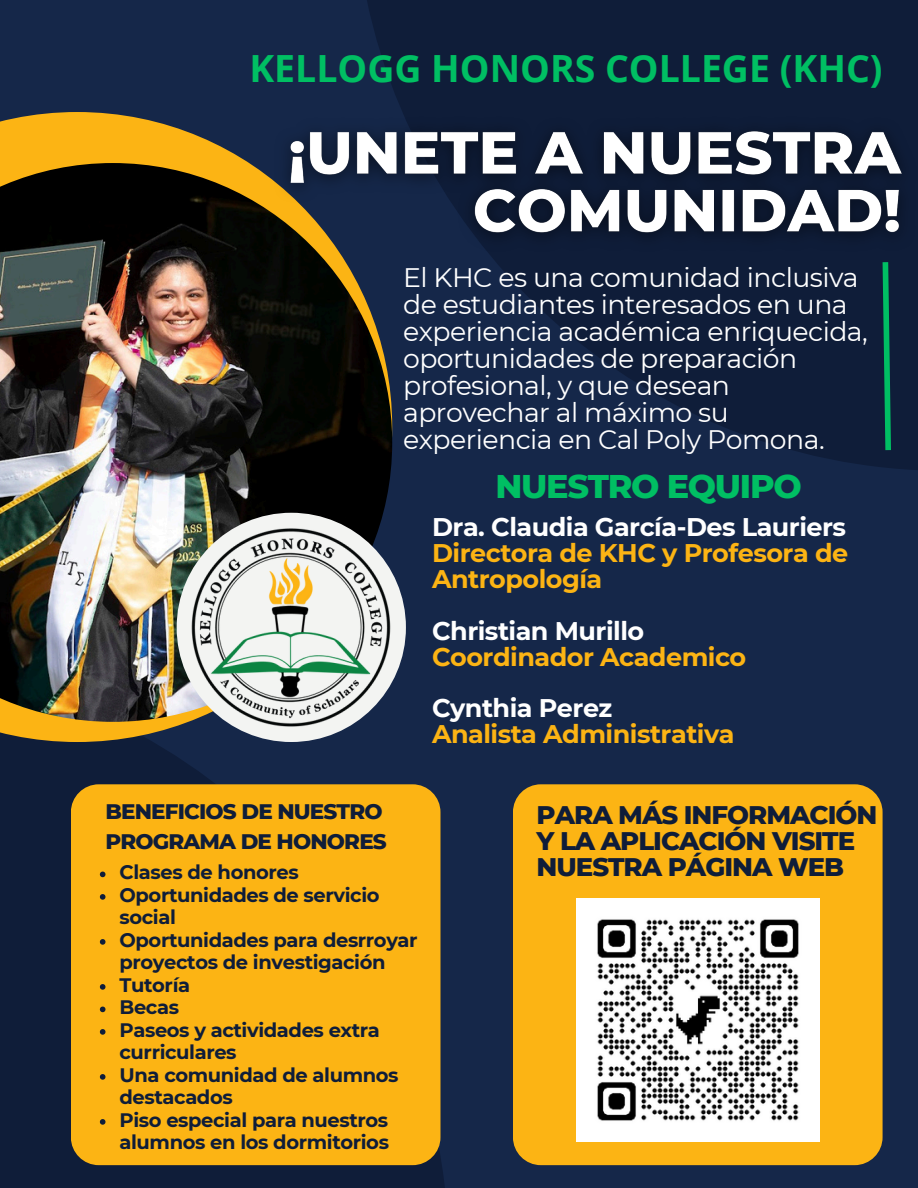
<style>
.page{position:relative;width:918px;height:1188px;background:#152749}
.page>*{position:absolute;margin:0;border:0;box-sizing:border-box;transform-origin:0 0}
.t1{font:700 37.5px "Open Sans";color:#00bf63}
.t2{font:800 33.45px "Montserrat";letter-spacing:-.04em;color:#00bf63}
.t3{font:26.7px/27px "Montserrat";letter-spacing:-.02em;color:#fff}
.t4{font:800 25.95px/25.8px "Montserrat";letter-spacing:-.04em;color:#0f1d39}
.t5{font:700 25.5px/25.8px "Montserrat";letter-spacing:-.02em;color:#fcb414}
.t6{font:800 21.45px/29.2px "Montserrat";letter-spacing:-.04em;color:#0f1d39}
.t7{font:700 19.5px/22.5px "Montserrat";letter-spacing:-.02em;color:#0f1d39}
.s1{color:#fff}
</style>
<div class="page">
<div style="left:0;top:662px;width:449px;height:526px;background:linear-gradient(to right,#0e1c37,#142546)"></div>
<div style="left:354px;top:0;width:564px;height:471px;background:linear-gradient(to right,#142545,#0e1c37)"></div>
<svg style="left:0;top:112px;width:249px;height:630px;fill:#fcb414"></svg>
<img style="left:0;top:163px;width:392px;height:559px">
<svg style="left:880px;top:258px;width:14px;height:198px"></svg>
<div style="left:71px;top:784px;width:370px;height:381px;background:#fcb414;border-radius:28px"></div>
<div style="left:513px;top:784px;width:370px;height:381px;background:#fcb414;border-radius:28px"></div>
<img style="left:179px;top:496px;width:224px;height:262px">
<svg style="left:100px;top:872px;width:6px;height:5px"></svg>
<svg style="left:100px;top:894px;width:6px;height:6px"></svg>
<svg style="left:100px;top:939px;width:6px;height:6px"></svg>
<svg style="left:100px;top:984px;width:6px;height:6px"></svg>
<svg style="left:100px;top:1007px;width:6px;height:5px"></svg>
<svg style="left:100px;top:1029px;width:6px;height:6px"></svg>
<svg style="left:100px;top:1074px;width:6px;height:6px"></svg>
<svg style="left:100px;top:1119px;width:6px;height:6px"></svg>
<img style="left:265px;top:108px;width:653px;height:150px">
<img style="left:576px;top:898px;width:243px;height:243px">
<h2 class="t1" style="left:249px;top:42px;width:635px">KELLOGG HONORS COLLEGE (KHC)</h2>
<h3 class="t3" style="left:403px;top:264px;width:466px">El KHC es una comunidad inclusiva de estudiantes interesados en una experiencia académica enriquecida, oportunidades de preparación profesional, y que desean aprovechar al máximo su experiencia en Cal Poly Pomona.</h3>
<p class="t2" style="left:496px;top:466px;width:308px">NUESTRO EQUIPO</p>
<p class="t5" style="left:432px;top:514px;width:418px;text-align:justify"><span class="s1">Dra. Claudia García-Des Lauriers </span>Directora de KHC y Profesora de Antropología</p>
<h5 class="t5" style="left:432px;top:618px;width:316px"><span class="s1">Christian Murillo<br></span>Coordinador Academico</h5>
<h5 class="t5" style="left:432px;top:695px;width:304px"><span class="s1">Cynthia Perez<br></span>Analista Administrativa</h5>
<h6 class="t6" style="left:105px;top:797px;width:283px">BENEFICIOS DE NUESTRO<br>PROGRAMA DE HONORES</h6>
<h5 class="t7" style="left:120px;top:861px;width:181px">Clases de honores</h5>
<p class="t7" style="left:120px;top:884px;width:262px">Oportunidades de servicio social</p>
<p class="t7" style="left:120px;top:929px;width:300px">Oportunidades para desrroyar proyectos de investigación</p>
<p class="t7" style="left:120px;top:974px;width:72px">Tutoría</p>
<p class="t7" style="left:120px;top:996px;width:61px">Becas</p>
<p class="t7" style="left:120px;top:1019px;width:262px">Paseos y actividades extra curriculares</p>
<p class="t7" style="left:120px;top:1064px;width:281px">Una comunidad de alumnos destacados</p>
<p class="t7" style="left:120px;top:1109px;width:271px">Piso especial para nuestros alumnos en los dormitorios</p>
<p class="t4" style="left:537px;top:802px;width:342px">PARA MÁS INFORMACIÓN<br>Y LA APLICACIÓN VISITE<br>NUESTRA PÁGINA WEB</p>
</div>
